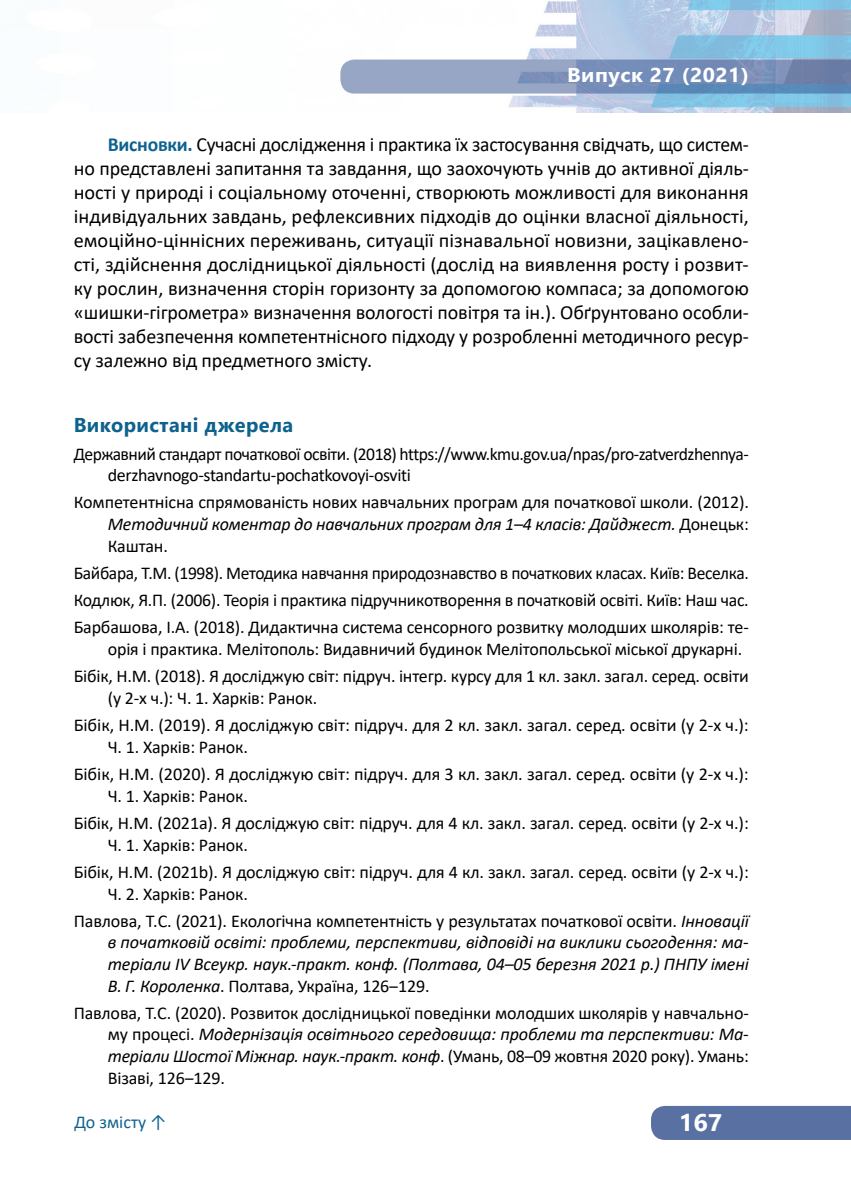
<style>
.page{position:relative;width:851px;height:1191px;background:#fff}
.page>*{position:absolute;margin:0;border:0;box-sizing:border-box;transform-origin:0 0}
.t1{font:700 24px "Segoe UI";color:#fff;scale:1.05 1}
.t2{font:20px/24px "Calibri";letter-spacing:-.005em;color:#000;text-align:justify}
.t3{font:700 20px "Segoe UI";letter-spacing:.02em;color:#0e628e}
.t4{font:700 20px "Segoe UI";letter-spacing:.025em;color:#fff;scale:1.06 1}
.t5{font:18px/27.2px "Calibri";letter-spacing:-.01em;color:#000}
.t6{font:italic 18px/21.6px "Calibri";letter-spacing:-.01em;color:#000;text-align:justify}
.t7{font:18px/21.6px "Calibri";letter-spacing:-.03em;color:#000}
.t8{font:18px "Calibri";color:#0e628e}
.s1{font-weight:700;color:#0e628e}
.s2{font-style:italic}
.s3{font-style:normal}
</style>
<div class="page">
<img style="left:352px;top:0;width:498px;height:113px">
<svg style="left:340px;top:60px;width:510px;height:34px;background:#8197bc"></svg>
<div style="left:651px;top:1106px;width:199px;height:34px;background:#5971a2"></div>
<p class="t4" style="left:567px;top:56px;width:173px">Випуск 27 (2021)</p>
<p class="t2" style="left:74px;top:132px;width:676px;text-indent:34px"><span class="s1">Висновки.</span> Сучасні дослідження і практика їх застосування свідчать, що систем&shy;но представлені запитання та завдання, що заохочують учнів до активної діяль&shy;ності у природі і соціальному оточенні, створюють можливості для виконання індивідуальних завдань, рефлексивних підходів до оцінки власної діяльності, емоційно-ціннісних переживань, ситуації пізнавальної новизни, зацікавлено&shy;сті, здійснення дослідницької діяльності (дослід на виявлення росту і розвит&shy;ку рослин, визначення сторін горизонту за допомогою компаса; за допомогою «шишки-гігрометра» визначення вологості повітря та ін.). Обґрунтовано особли&shy;вості забезпечення компетентнісного підходу у розробленні методичного ресур&shy;су залежно від предметного змісту.</p>
<p class="t3" style="left:74px;top:406px;width:221px">Використані джерела</p>
<p class="t7" style="left:108px;top:442px;width:642px;text-indent:-34px">Державний стандарт початкової освіти. (2018) https://www.kmu.gov.ua/npas/pro-zatverdzhennya&shy;derzhavnogo-standartu-pochatkovoyi-osviti</p>
<p class="t5" style="left:108px;top:491px;width:642px;line-height:21.6px;text-align:justify;text-indent:-34px">Компетентнісна спрямованість нових навчальних програм для початкової школи. (2012).<br><span class="s2">Методичний коментар до навчальних програм для 1–4 класів: Дайджест.</span> Донецьк:<br>Каштан.</p>
<p class="t5" style="left:74px;top:559px;width:676px;text-align:justify">Байбара, Т.М. (1998). Методика навчання природознавство в початкових класах. Київ: Веселка.<br>Кодлюк, Я.П. (2006). Теорія і практика підручникотворення в початковій освіті. Київ: Наш час.<br>Барбашова, І.А. (2018). Дидактична система сенсорного розвитку молодших школярів: те-</p>
<p class="t5" style="left:74px;top:635px;width:676px;text-indent:34px">орія і практика. Мелітополь: Видавничий будинок Мелітопольської міської друкарні.<br>Бібік, Н.М. (2018). Я досліджую світ: підруч. інтегр. курсу для 1 кл. закл. загал. серед. освіти</p>
<p class="t5" style="left:74px;top:684px;width:676px;text-indent:34px">(у 2-х ч.): Ч. 1. Харків: Ранок.<br>Бібік, Н.М. (2019). Я досліджую світ: підруч. для 2 кл. закл. загал. серед. освіти (у 2-х ч.):</p>
<p class="t5" style="left:74px;top:733px;width:676px;text-indent:34px">Ч. 1. Харків: Ранок.<br>Бібік, Н.М. (2020). Я досліджую світ: підруч. для 3 кл. закл. загал. серед. освіти (у 2-х ч.):</p>
<p class="t5" style="left:74px;top:781px;width:676px;text-indent:34px">Ч. 1. Харків: Ранок.<br>Бібік, Н.М. (2021а). Я досліджую світ: підруч. для 4 кл. закл. загал. серед. освіти (у 2-х ч.):</p>
<p class="t5" style="left:74px;top:830px;width:676px;text-indent:34px">Ч. 1. Харків: Ранок.<br>Бібік, Н.М. (2021b). Я досліджую світ: підруч. для 4 кл. закл. загал. серед. освіти (у 2-х ч.):</p>
<p class="t5" style="left:74px;top:879px;width:676px;text-indent:34px">Ч. 2. Харків: Ранок.<br>Павлова, Т.С. (2021). Екологічна компетентність у результатах початкової освіти. <span class="s2">Інновації</span></p>
<p class="t6" style="left:108px;top:930px;width:642px">в початковій освіті: проблеми, перспективи, відповіді на виклики сьогодення: ма&shy;теріали ІV Всеукр. наук.-практ. конф. (Полтава, 04–05 березня 2021 р.) ПНПУ імені В. Г. Короленка<span class="s3">. Полтава, Україна, 126‒129.</span></p>
<p class="t5" style="left:108px;top:1001px;width:642px;line-height:21.6px;text-align:justify;text-indent:-34px">Павлова, Т.С. (2020). Розвиток дослідницької поведінки молодших школярів у навчально&shy;му процесі. <span class="s2">Модернізація освітнього середовища: проблеми та перспективи: Ма&shy;теріали Шостої Міжнар. наук.-практ. конф</span>. (Умань, 08–09 жовтня 2020 року). Умань:<br>Візаві, 126‒129.</p>
<p class="t8" style="left:74px;top:1109px;width:94px">До змісту ↑</p>
<h1 class="t1" style="left:678px;top:1100px;width:43px">167</h1>
</div>
